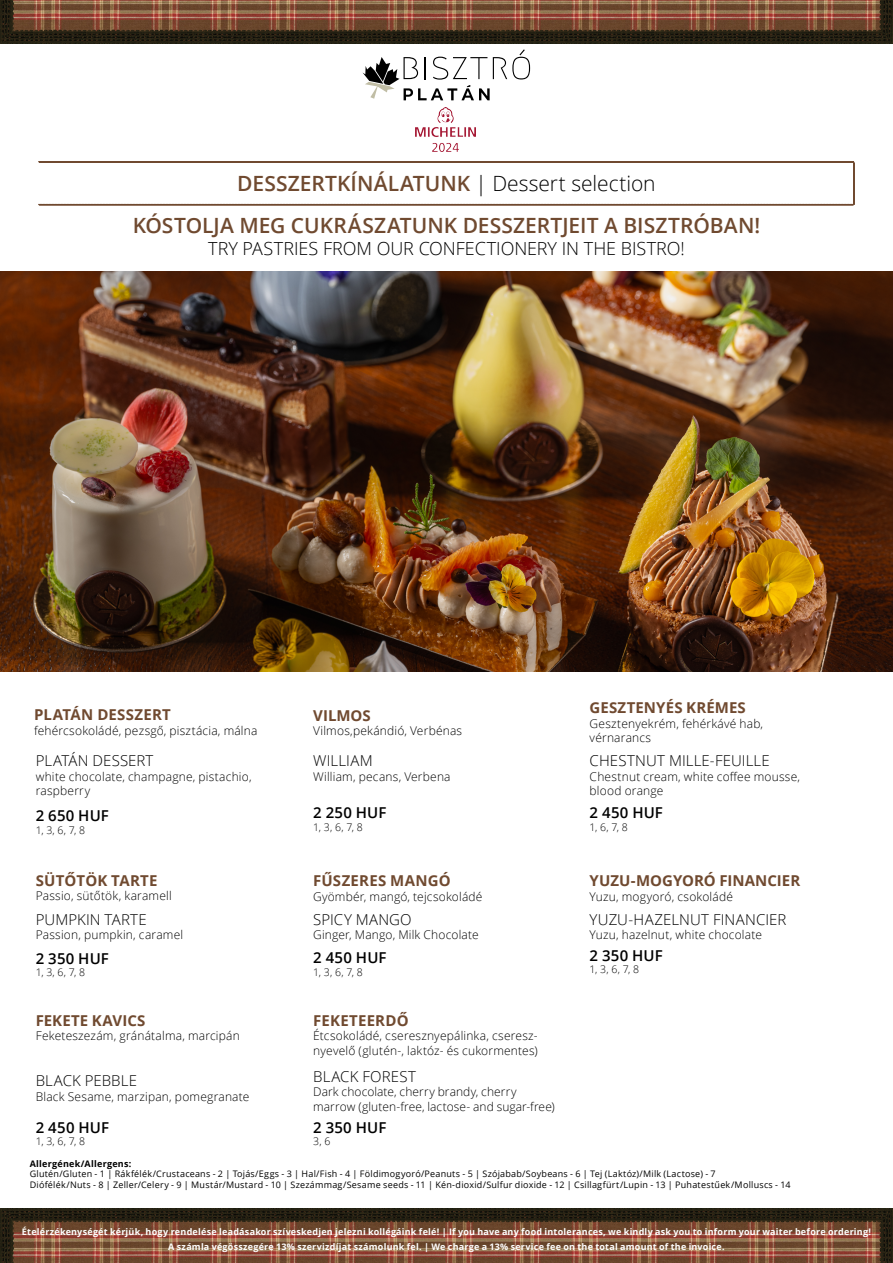
<style>
.page{position:relative;width:893px;height:1263px;background:#fff}
.page>*{position:absolute;margin:0;border:0;box-sizing:border-box;transform-origin:0 0}
.t1{font:600 21px "Open Sans";letter-spacing:.005em;color:#704a30}
.t2{font:300 18px "Open Sans";letter-spacing:-.005em;color:#000}
.t3{font:300 15px "Open Sans";letter-spacing:.01em;color:#000}
.t4{font:700 15px "Open Sans";letter-spacing:.01em;color:#704a30}
.étel_ára{font:600 15px "Open Sans";letter-spacing:.01em;color:#000}
.étel_neve_HU{font:300 12px/14.4px "Open Sans";letter-spacing:.015em;color:#000}
.étel_neve_EN{font:300 12px/14.4px "Open Sans";letter-spacing:.005em;color:#000}
.étel_ára-2{font:300 10.5px "Open Sans";color:#000}
.étel_ára-3{font:9px "Open Sans";letter-spacing:.025em;color:#000}
.t5{font:700 9px "Open Sans";letter-spacing:.025em;color:#fff}
.étel_ára-4{font:700 9px "Open Sans";letter-spacing:.03em;color:#000}
.s1{font-weight:300;color:#000}
</style>
<div class="page">
<img style="left:0;top:271px;width:893px;height:401px">
<svg style="left:38px;top:161px;width:817px;height:45px"></svg>
<img style="left:497px;top:0;width:395px;height:44px">
<img style="left:1px;top:0;width:496px;height:44px">
<img style="left:497px;top:1208px;width:395px;height:55px">
<img style="left:1px;top:1208px;width:496px;height:55px">
<svg style="left:362px;top:49px;width:168px;height:51px"></svg>
<img style="left:416px;top:108px;width:60px;height:43px">
<p class="t1" style="left:237px;top:169px;width:420px">DESSZERTKÍNÁLATUNK <span class="s1">| Dessert selection</span></p>
<p class="t1" style="left:133px;top:211px;width:629px">KÓSTOLJA MEG CUKRÁSZATUNK DESSZERTJEIT A BISZTRÓBAN!</p>
<p class="t2" style="left:208px;top:236px;width:478px">TRY PASTRIES FROM OUR CONFECTIONERY IN THE BISTRO!</p>
<p class="t4" style="left:34px;top:704px;width:138px">PLATÁN DESSZERT</p>
<p class="étel_neve_HU" style="left:34px;top:723px;width:225px">fehércsokoládé, pezsgő, pisztácia, málna</p>
<p class="t4" style="left:313px;top:705px;width:59px">VILMOS</p>
<p class="étel_neve_HU" style="left:313px;top:723px;width:150px">Vilmos,pekándió, Verbénas</p>
<p class="t4" style="left:590px;top:697px;width:158px">GESZTENYÉS KRÉMES</p>
<p class="étel_neve_HU" style="left:590px;top:716px;width:175px">Gesztenyekrém, fehérkávé hab, vérnarancs</p>
<p class="t3" style="left:36px;top:750px;width:119px">PLATÁN DESSERT</p>
<p class="étel_neve_HU" style="left:36px;top:769px;width:217px">white chocolate, champagne, pistachio, raspberry</p>
<p class="t3" style="left:313px;top:750px;width:61px">WILLIAM</p>
<p class="étel_neve_HU" style="left:313px;top:769px;width:139px">William, pecans, Verbena</p>
<p class="t3" style="left:590px;top:750px;width:182px">CHESTNUT MILLE-FEUILLE</p>
<p class="étel_neve_HU" style="left:590px;top:769px;width:212px">Chestnut cream, white coffee mousse, blood orange</p>
<p class="étel_ára" style="left:36px;top:805px;width:75px">2 650 HUF</p>
<p class="étel_ára-2" style="left:36px;top:822px;width:51px">1, 3, 6, 7, 8</p>
<p class="étel_ára" style="left:313px;top:803px;width:75px">2 250 HUF</p>
<p class="étel_ára-2" style="left:313px;top:820px;width:51px">1, 3, 6, 7, 8</p>
<p class="étel_ára" style="left:590px;top:803px;width:75px">2 450 HUF</p>
<p class="étel_ára-2" style="left:590px;top:820px;width:40px">1, 6, 7, 8</p>
<p class="t4" style="left:36px;top:869px;width:123px">SÜTŐTÖK TARTE</p>
<p class="étel_neve_HU" style="left:36px;top:888px;width:137px">Passio, sütőtök, karamell</p>
<p class="t4" style="left:313px;top:870px;width:139px">FŰSZERES MANGÓ</p>
<p class="étel_neve_HU" style="left:313px;top:889px;width:171px">Gyömbér, mangó, tejcsokoládé</p>
<p class="t4" style="left:590px;top:870px;width:212px">YUZU-MOGYORÓ FINANCIER</p>
<p class="étel_neve_HU" style="left:590px;top:889px;width:145px">Yuzu, mogyoró, csokoládé</p>
<p class="t3" style="left:36px;top:909px;width:112px">PUMPKIN TARTE</p>
<p class="étel_neve_HU" style="left:36px;top:927px;width:149px">Passion, pumpkin, caramel</p>
<p class="t3" style="left:313px;top:909px;width:100px">SPICY MANGO</p>
<p class="étel_neve_HU" style="left:313px;top:927px;width:167px">Ginger, Mango, Milk Chocolate</p>
<p class="t3" style="left:590px;top:909px;width:198px">YUZU-HAZELNUT FINANCIER</p>
<p class="étel_neve_HU" style="left:590px;top:927px;width:174px">Yuzu, hazelnut, white chocolate</p>
<p class="étel_ára" style="left:36px;top:948px;width:75px">2 350 HUF</p>
<p class="étel_ára-2" style="left:36px;top:965px;width:51px">1, 3, 6, 7, 8</p>
<p class="étel_ára" style="left:313px;top:948px;width:75px">2 450 HUF</p>
<p class="étel_ára-2" style="left:313px;top:965px;width:51px">1, 3, 6, 7, 8</p>
<p class="étel_ára" style="left:590px;top:945px;width:75px">2 350 HUF</p>
<p class="étel_ára-2" style="left:590px;top:962px;width:51px">1, 3, 6, 7, 8</p>
<p class="t4" style="left:36px;top:1010px;width:111px">FEKETE KAVICS</p>
<p class="étel_neve_HU" style="left:36px;top:1028px;width:206px">Feketeszezám, gránátalma, marcipán</p>
<p class="t4" style="left:313px;top:1010px;width:97px">FEKETEERDŐ</p>
<p class="étel_neve_HU" style="left:313px;top:1028px;width:226px">Étcsokoládé, cseresznyepálinka, cseresz&shy;nyevelő (glutén-, laktóz- és cukormentes)</p>
<p class="t3" style="left:36px;top:1070px;width:103px">BLACK PEBBLE</p>
<p class="étel_neve_HU" style="left:36px;top:1089px;width:215px">Black Sesame, marzipan, pomegranate</p>
<p class="t3" style="left:313px;top:1066px;width:104px">BLACK FOREST</p>
<p class="étel_neve_EN" style="left:313px;top:1084px;width:243px">Dark chocolate, cherry brandy, cherry marrow (gluten-free, lactose- and sugar-free)</p>
<p class="étel_ára" style="left:36px;top:1117px;width:75px">2 450 HUF</p>
<p class="étel_ára-2" style="left:36px;top:1134px;width:51px">1, 3, 6, 7, 8</p>
<p class="étel_ára" style="left:313px;top:1117px;width:75px">2 350 HUF</p>
<p class="étel_ára-2" style="left:313px;top:1134px;width:19px">3, 6</p>
<p class="étel_ára-4" style="left:30px;top:1157px;width:103px">Allergének/Allergens:</p>
<p class="étel_ára-3" style="left:30px;top:1168px;width:687px">Glutén/Gluten - 1 | Rákfélék/Crustaceans - 2 | Tojás/Eggs - 3 | Hal/Fish - 4 | Földimogyoró/Peanuts - 5 | Szójabab/Soybeans - 6 | Tej (Laktóz)/Milk (Lactose) - 7</p>
<p class="étel_ára-3" style="left:30px;top:1179px;width:762px">Diófélék/Nuts - 8 | Zeller/Celery - 9 | Mustár/Mustard - 10 | Szezámmag/Sesame seeds - 11 | Kén-dioxid/Sulfur dioxide - 12 | Csillagfürt/Lupin - 13 | Puhatestűek/Molluscs - 14</p>
<p class="t5" style="left:22px;top:1225px;width:851px">Ételérzékenységét kérjük, hogy rendelése leadásakor szíveskedjen jelezni kollégáink felé! | If you have any food intolerances, we kindly ask you to inform your waiter before ordering!</p>
<p class="t5" style="left:168px;top:1240px;width:558px">A számla végösszegére 13% szervizdíjat számolunk fel. | We charge a 13% service fee on the total amount of the invoice.</p>
</div>
